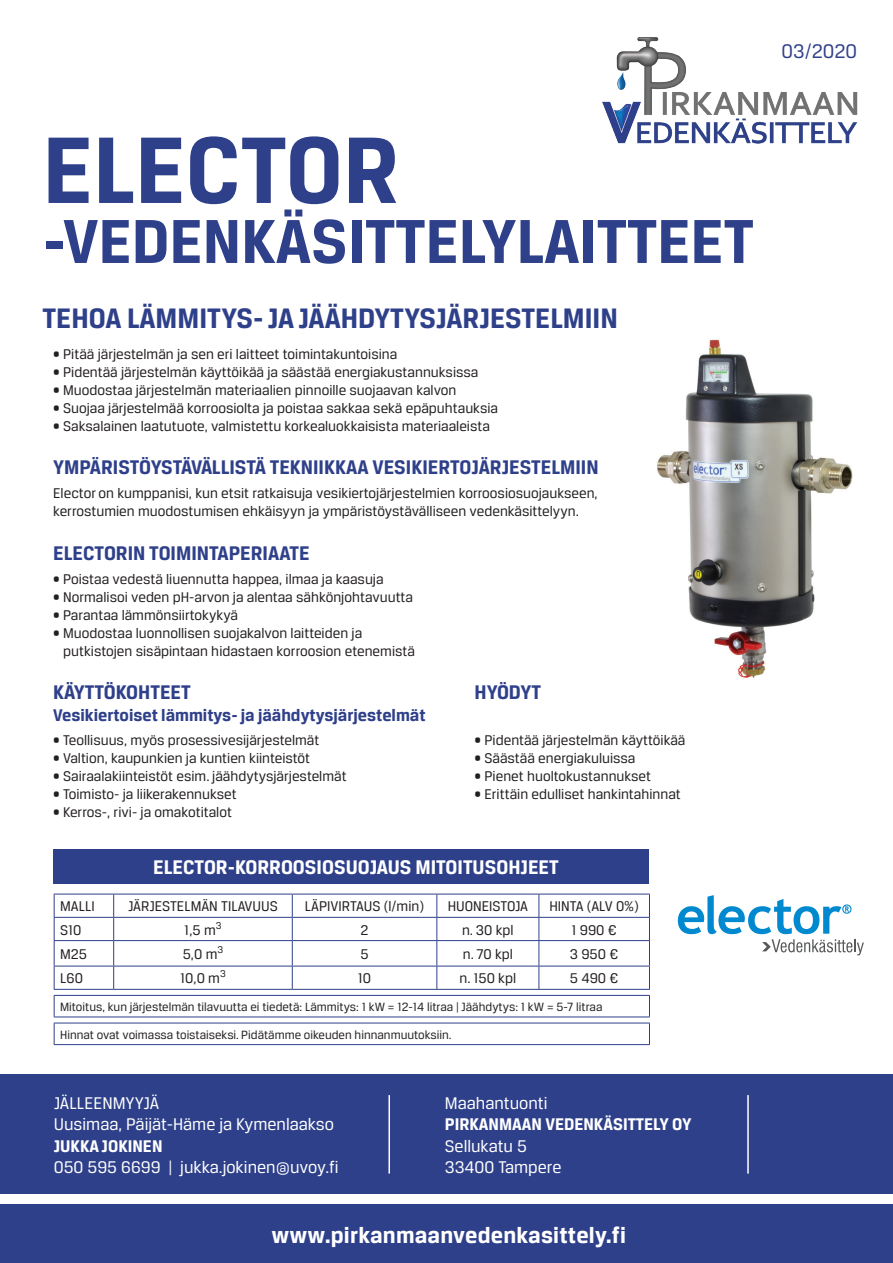
<style>
.page{position:relative;width:893px;height:1263px;background:#fff}
.page>*{position:absolute;margin:0;border:0;box-sizing:border-box;transform-origin:0 0}
.t1{font:700 100.5px "Breuer Text";color:#2f408a}
.t2{font:700 66px "Breuer Text";color:#2f408a}
.t3{font:700 30px "Breuer Text";color:#2f408a}
.t4{font:700 24px "Breuer Text";letter-spacing:.01em;color:#fff}
.t5{font:700 21px "Breuer Text";color:#2f408a}
.t6{font:700 21px "Breuer Text";color:#fff}
.t7{font:21px "Breuer Text";color:#2f408a}
.t8{font:18px/21.6px "Breuer Text";color:#fff}
.t9{font:700 18px "Breuer Text";color:#2f408a}
.t10{font:700 18px "Breuer Text";color:#fff}
.t11{font:15px/18px "Breuer Text";color:#231f20}
.t12{font:12.75px/27.6px "Breuer Text";color:#231f20}
</style>
<div class="page">
<img style="left:603px;top:37px;width:255px;height:107px">
<img style="left:657px;top:339px;width:196px;height:339px">
<svg style="left:678px;top:895px;width:186px;height:60px"></svg>
<div style="left:0;top:1204px;width:893px;height:59px;background:#2f408a"></div>
<hr style="left:54px;top:894px;width:60px;height:1px;background:#2f408a">
<hr style="left:114px;top:894px;width:178px;height:1px;background:#2f408a">
<hr style="left:292px;top:894px;width:145px;height:1px;background:#2f408a">
<hr style="left:437px;top:894px;width:102px;height:1px;background:#2f408a">
<hr style="left:539px;top:894px;width:111px;height:1px;background:#2f408a">
<hr style="left:54px;top:917px;width:60px;height:1px;background:#2f408a">
<hr style="left:114px;top:917px;width:178px;height:1px;background:#2f408a">
<hr style="left:292px;top:917px;width:145px;height:1px;background:#2f408a">
<hr style="left:437px;top:917px;width:102px;height:1px;background:#2f408a">
<hr style="left:539px;top:917px;width:111px;height:1px;background:#2f408a">
<hr style="left:54px;top:940px;width:60px;height:1px;background:#2f408a">
<hr style="left:114px;top:940px;width:178px;height:1px;background:#2f408a">
<hr style="left:292px;top:940px;width:145px;height:1px;background:#2f408a">
<hr style="left:437px;top:940px;width:102px;height:1px;background:#2f408a">
<hr style="left:539px;top:940px;width:111px;height:1px;background:#2f408a">
<hr style="left:54px;top:966px;width:60px;height:1px;background:#2f408a">
<svg style="left:54px;top:894px;width:1px;height:95px"></svg>
<hr style="left:114px;top:966px;width:178px;height:1px;background:#2f408a">
<svg style="left:113px;top:894px;width:1px;height:95px"></svg>
<hr style="left:292px;top:966px;width:145px;height:1px;background:#2f408a">
<svg style="left:292px;top:894px;width:1px;height:95px"></svg>
<hr style="left:437px;top:966px;width:102px;height:1px;background:#2f408a">
<svg style="left:436px;top:894px;width:1px;height:95px"></svg>
<hr style="left:539px;top:966px;width:111px;height:1px;background:#2f408a">
<svg style="left:539px;top:894px;width:1px;height:95px"></svg>
<svg style="left:649px;top:894px;width:1px;height:95px"></svg>
<hr style="left:54px;top:989px;width:60px;height:1px;background:#2f408a">
<hr style="left:114px;top:989px;width:178px;height:1px;background:#2f408a">
<hr style="left:292px;top:989px;width:145px;height:1px;background:#2f408a">
<hr style="left:437px;top:989px;width:102px;height:1px;background:#2f408a">
<hr style="left:539px;top:989px;width:111px;height:1px;background:#2f408a">
<div style="left:54px;top:849px;width:595px;height:34px;background:#2f408a"></div>
<svg style="left:54px;top:996px;width:1px;height:20px"></svg>
<svg style="left:649px;top:996px;width:1px;height:20px"></svg>
<hr style="left:54px;top:995px;width:596px;height:1px;background:#2f408a">
<hr style="left:54px;top:1016px;width:596px;height:1px;background:#2f408a">
<svg style="left:54px;top:1024px;width:1px;height:20px"></svg>
<svg style="left:649px;top:1024px;width:1px;height:20px"></svg>
<hr style="left:54px;top:1023px;width:596px;height:1px;background:#2f408a">
<hr style="left:54px;top:1044px;width:596px;height:1px;background:#2f408a">
<div style="left:0;top:1075px;width:893px;height:119px;background:#2f408a"></div>
<hr style="left:388px;top:1095px;width:2px;height:78px;background:#fff">
<hr style="left:747px;top:1095px;width:2px;height:78px;background:#fff">
<h3 class="t7" style="left:782px;top:40px;width:77px">03/2020</h3>
<h1 class="t1" style="left:43px;top:115px;width:358px">ELECTOR</h1>
<h2 class="t2" style="left:43px;top:205px;width:713px">-VEDENKÄSITTELYLAITTEET</h2>
<h3 class="t3" style="left:43px;top:302px;width:577px">TEHOA LÄMMITYS- JA JÄÄHDYTYSJÄRJESTELMIIN</h3>
<p class="t11" style="left:53px;top:345px;width:346px">• Pitää järjestelmän ja sen eri laitteet toimintakuntoisina</p>
<p class="t11" style="left:53px;top:363px;width:427px">• Pidentää järjestelmän käyttöikää ja säästää energiakustannuksissa</p>
<p class="t11" style="left:53px;top:381px;width:405px">• Muodostaa järjestelmän materiaalien pinnoille suojaavan kalvon</p>
<p class="t11" style="left:53px;top:399px;width:446px">• Suojaa järjestelmää korroosiolta ja poistaa sakkaa sekä epäpuhtauksia</p>
<p class="t11" style="left:53px;top:417px;width:438px">• Saksalainen laatutuote, valmistettu korkealuokkaisista materiaaleista</p>
<h3 class="t5" style="left:53px;top:456px;width:547px">YMPÄRISTÖYSTÄVÄLLISTÄ TEKNIIKKAA VESIKIERTOJÄRJESTELMIIN</h3>
<p class="t11" style="left:53px;top:484px;width:546px">Elector on kumppanisi, kun etsit ratkaisuja vesikiertojärjestelmien korroosiosuojaukseen, kerrostumien muodostumisen ehkäisyyn ja ympäristöystävälliseen vedenkäsittelyyn.</p>
<h3 class="t5" style="left:53px;top:541px;width:258px">ELECTORIN TOIMINTAPERIAATE</h3>
<p class="t11" style="left:53px;top:570px;width:332px">• Poistaa vedestä liuennutta happea, ilmaa ja kaasuja</p>
<p class="t11" style="left:53px;top:588px;width:361px">• Normalisoi veden pH-arvon ja alentaa sähkönjohtavuutta</p>
<p class="t11" style="left:53px;top:606px;width:186px">• Parantaa lämmönsiirtokykyä</p>
<p class="t11" style="left:63px;top:624px;width:353px;text-indent:-10px">• Muodostaa luonnollisen suojakalvon laitteiden ja putkistojen sisäpintaan hidastaen korroosion etenemistä</p>
<h3 class="t5" style="left:53px;top:681px;width:139px">KÄYTTÖKOHTEET</h3>
<h3 class="t5" style="left:474px;top:681px;width:68px">HYÖDYT</h3>
<p class="t9" style="left:53px;top:705px;width:374px">Vesikiertoiset lämmitys- ja jäähdytysjärjestelmät</p>
<p class="t11" style="left:53px;top:731px;width:268px">• Teollisuus, myös prosessivesijärjestelmät</p>
<p class="t11" style="left:475px;top:731px;width:212px">• Pidentää järjestelmän käyttöikää</p>
<p class="t11" style="left:53px;top:749px;width:258px">• Valtion, kaupunkien ja kuntien kiinteistöt</p>
<p class="t11" style="left:475px;top:749px;width:162px">• Säästää energiakuluissa</p>
<p class="t11" style="left:53px;top:767px;width:295px">• Sairaalakiinteistöt esim. jäähdytysjärjestelmät</p>
<p class="t11" style="left:475px;top:767px;width:178px">• Pienet huoltokustannukset</p>
<p class="t11" style="left:53px;top:785px;width:185px">• Toimisto- ja liikerakennukset</p>
<p class="t11" style="left:475px;top:785px;width:208px">• Erittäin edulliset hankintahinnat</p>
<p class="t11" style="left:53px;top:803px;width:180px">• Kerros-, rivi- ja omakotitalot</p>
<h3 class="t6" style="left:153px;top:856px;width:407px">ELECTOR-KORROOSIOSUOJAUS MITOITUSOHJEET</h3>
<p class="t11" style="left:60px;top:897px;width:36px">MALLI</p>
<p class="t11" style="left:128px;top:897px;width:151px">JÄRJESTELMÄN TILAVUUS</p>
<p class="t11" style="left:305px;top:897px;width:121px">LÄPIVIRTAUS (l/min)</p>
<p class="t11" style="left:448px;top:897px;width:82px">HUONEISTOJA</p>
<p class="t11" style="left:549px;top:897px;width:91px">HINTA (ALV 0%)</p>
<p class="t11" style="left:60px;top:920px;width:23px">S10</p>
<p class="t11" style="left:184px;top:920px;width:39px">1,5 m<sup>3</sup></p>
<p class="t11" style="left:361px;top:920px;width:9px">2</p>
<p class="t11" style="left:462px;top:920px;width:53px">n. 30 kpl</p>
<p class="t11" style="left:571px;top:920px;width:47px">1 990 €</p>
<p class="t11" style="left:60px;top:945px;width:28px">M25</p>
<p class="t11" style="left:183px;top:945px;width:42px">5,0 m<sup>3</sup></p>
<p class="t11" style="left:360px;top:945px;width:10px">5</p>
<p class="t11" style="left:463px;top:945px;width:52px">n. 70 kpl</p>
<p class="t11" style="left:570px;top:945px;width:50px">3 950 €</p>
<p class="t11" style="left:60px;top:969px;width:24px">L60</p>
<p class="t11" style="left:180px;top:969px;width:47px">10,0 m<sup>3</sup></p>
<p class="t11" style="left:358px;top:969px;width:15px">10</p>
<p class="t11" style="left:459px;top:969px;width:58px">n. 150 kpl</p>
<p class="t11" style="left:570px;top:969px;width:50px">5 490 €</p>
<p class="t12" style="left:60px;top:993px;width:544px">Mitoitus, kun järjestelmän tilavuutta ei tiedetä: Lämmitys: 1 kW = 12-14 litraa | Jäähdytys: 1 kW = 5-7 litraa<br>Hinnat ovat voimassa toistaiseksi. Pidätämme oikeuden hinnanmuutoksiin.</p>
<p class="t8" style="left:54px;top:1092px;width:282px">JÄLLEENMYYJÄ<br>Uusimaa, Päijät-Häme ja Kymenlaakso</p>
<p class="t10" style="left:54px;top:1136px;width:110px">JUKKA JOKINEN</p>
<p class="t8" style="left:54px;top:1156px;width:286px">050 595 6699 | jukka.jokinen@uvoy.fi</p>
<p class="t8" style="left:445px;top:1092px;width:104px">Maahantuonti</p>
<p class="t10" style="left:445px;top:1114px;width:248px">PIRKANMAAN VEDENKÄSITTELY OY</p>
<p class="t8" style="left:445px;top:1135px;width:118px">Sellukatu 5<br>33400 Tampere</p>
<h3 class="t4" style="left:271px;top:1222px;width:356px">www.pirkanmaanvedenkasittely.fi</h3>
</div>
